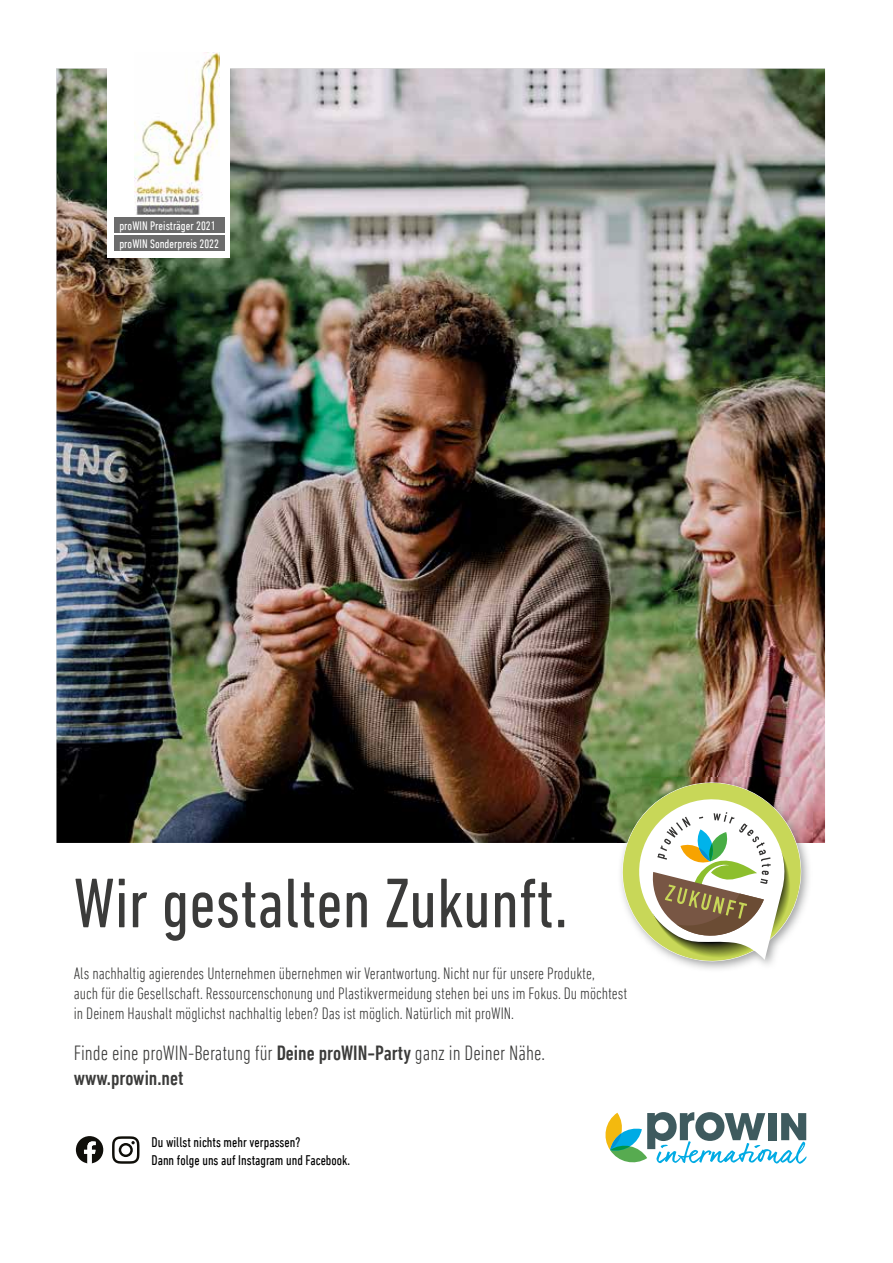
<style>
.page{position:relative;width:893px;height:1263px;background:#fff}
.page>*{position:absolute;margin:0;border:0;box-sizing:border-box;transform-origin:0 0}
.t1{font:condensed 71.4px "DIN Next LT Pro";color:#3b3b3a}
.t2{font:300 condensed 21px/25.2px "DIN Next LT Pro";color:#3b3b3a}
.t3{font:300 condensed 16.8px/20.1px "DIN Next LT Pro";color:#3b3b3a}
.t4{font:condensed 14.25px/17.1px "DIN Next LT Pro";color:#000}
.t5{font:condensed 12.6px "DIN Next LT Pro";color:#fff}
.s1{font-weight:500}
</style>
<div class="page">
<img style="left:57px;top:69px;width:768px;height:774px">
<svg style="left:605px;top:1112px;width:202px;height:52px"></svg>
<svg style="left:613px;top:774px;width:197px;height:195px"></svg>
<div style="left:108px;top:34px;width:122px;height:223px;background:#fff"></div>
<img style="left:135px;top:52px;width:85px;height:163px">
<div style="left:114px;top:218px;width:110px;height:15px;background:#6c6c6c"></div>
<div style="left:114px;top:236px;width:110px;height:15px;background:#6c6c6c"></div>
<svg style="left:76px;top:1136px;width:27px;height:27px"></svg>
<svg style="left:112px;top:1136px;width:27px;height:28px"></svg>
<p class="t5" style="left:119px;top:219px;width:98px">proWIN Preisträger 2021</p>
<p class="t5" style="left:119px;top:237px;width:101px">proWIN Sonderpreis 2022</p>
<h1 class="t1" style="left:74px;top:863px;width:496px">Wir gestalten Zukunft.</h1>
<p class="t3" style="left:74px;top:963px;width:555px">Als nachhaltig agierendes Unternehmen übernehmen wir Verantwortung. Nicht nur für unsere Produkte,<br>auch für die Gesellschaft. Ressourcenschonung und Plastikvermeidung stehen bei uns im Fokus. Du möchtest in Deinem Haushalt möglichst nachhaltig leben? Das ist möglich. Natürlich mit proWIN.</p>
<p class="t2" style="left:74px;top:1040px;width:473px">Finde eine proWIN-Beratung für <span class="s1">Deine proWIN-Party</span> ganz in Deiner Nähe. <span class="s1">www.prowin.net</span></p>
<p class="t4" style="left:152px;top:1134px;width:200px">Du willst nichts mehr verpassen?<br>Dann folge uns auf Instagram und Facebook.</p>
</div>
